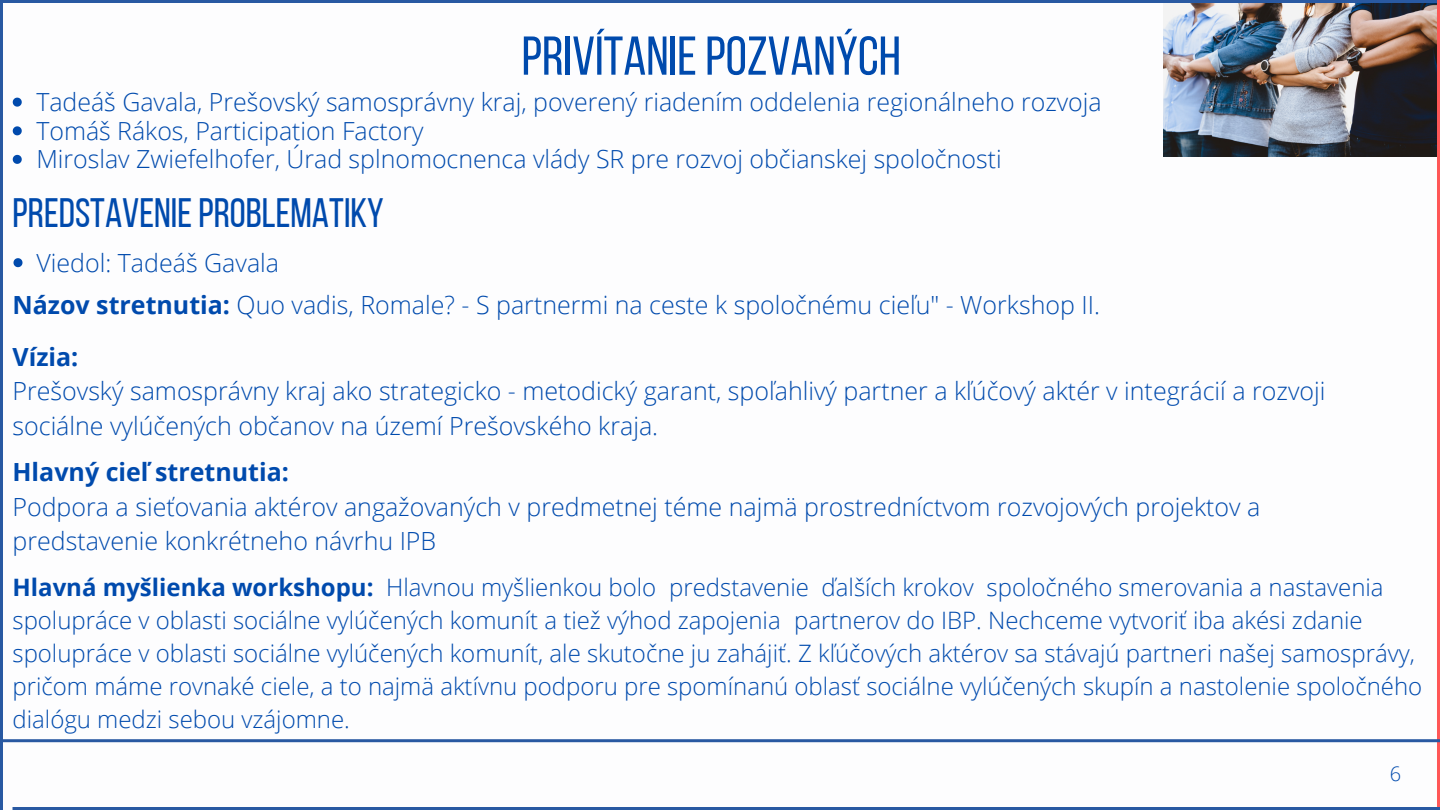
<style>
.page{position:relative;width:1440px;height:810px;background:#fff}
.page>*{position:absolute;margin:0;border:0;box-sizing:border-box;transform-origin:0 0}
.t1{font:54.6px "Bebas Neue";color:#004aad}
.t2{font:41px "Bebas Neue";color:#004aad}
.t3{font:300 25px/34.5px "Open Sans";color:#004aad}
.t4{font:700 25px "Open Sans";color:#004aad}
.t5{font:300 24.9px/28.6px "Open Sans";color:#004aad}
.t6{font:300 24px/33px "Open Sans";color:#004aad}
.t7{font:300 20px "Open Sans";color:#004aad}
.s1{font-weight:700}
</style>
<div class="page">
<hr style="left:1437px;top:0;width:3px;height:810px;background:#ff5757">
<hr style="left:0;top:0;width:3px;height:810px;background:#2959a2">
<hr style="left:0;top:0;width:1437px;height:3px;background:#2959a2">
<hr style="left:0;top:739px;width:1440px;height:3px;background:#2959a2">
<img style="left:1163px;top:3px;width:274px;height:154px">
<svg style="left:13px;top:98px;width:9px;height:9px"></svg>
<svg style="left:13px;top:126px;width:9px;height:9px"></svg>
<svg style="left:13px;top:155px;width:9px;height:9px"></svg>
<svg style="left:13px;top:258px;width:9px;height:9px"></svg>
<hr style="left:13px;top:807px;width:1427px;height:3px;background:#2959a2">
<h1 class="t1" style="left:522px;top:34px;width:381px">PRIVÍTANIE POZVANÝCH</h1>
<p class="t5" style="left:36px;top:87px;width:1067px">Tadeáš Gavala, Prešovský samosprávny kraj, poverený riadením oddelenia regionálneho rozvoja<br>Tomáš Rákos, Participation Factory<br>Miroslav Zwiefelhofer, Úrad splnomocnenca vlády SR pre rozvoj občianskej spoločnosti</p>
<h2 class="t2" style="left:13px;top:196px;width:373px">PREDSTAVENIEPROBLEMATIKY</h2>
<p class="t3" style="left:13px;top:241px;width:1089px;line-height:42.6px;text-indent:24px">Viedol: Tadeáš Gavala<br><span class="s1">Názov stretnutia:</span> Quo vadis, Romale? - S partnermi na ceste k spoločnému cieľu" - Workshop II.</p>
<p class="t4" style="left:13px;top:339px;width:67px">Vízia:</p>
<p class="t3" style="left:13px;top:373px;width:1314px">Prešovský samosprávny kraj ako strategicko - metodický garant, spoľahlivý partner a kľúčový aktér v integrácií a rozvoji sociálne vylúčených občanov na území Prešovského kraja.</p>
<p class="t4" style="left:13px;top:455px;width:278px">Hlavný cieľ stretnutia:</p>
<p class="t3" style="left:13px;top:489px;width:1249px">Podpora a sieťovania aktérov angažovaných v predmetnej téme najmä prostredníctvom rozvojových projektov a predstavenie konkrétneho návrhu IPB</p>
<p class="t6" style="left:13px;top:570px;width:1411px"><span class="s1">Hlavná myšlienka workshopu:</span> Hlavnou myšlienkou bolo predstavenie ďalších krokov spoločného smerovania a nastavenia spolupráce v oblasti sociálne vylúčených komunít a tiež výhod zapojenia partnerov do IBP. Nechceme vytvoriť iba akési zdanie spolupráce v oblasti sociálne vylúčených komunít, ale skutočne ju zahájiť. Z kľúčových aktérov sa stávajú partneri našej samosprávy, pričom máme rovnaké ciele, a to najmä aktívnu podporu pre spomínanú oblasť sociálne vylúčených skupín a nastolenie spoločného dialógu medzi sebou vzájomne.</p>
<p class="t7" style="left:1390px;top:760px;width:13px">6</p>
</div>
